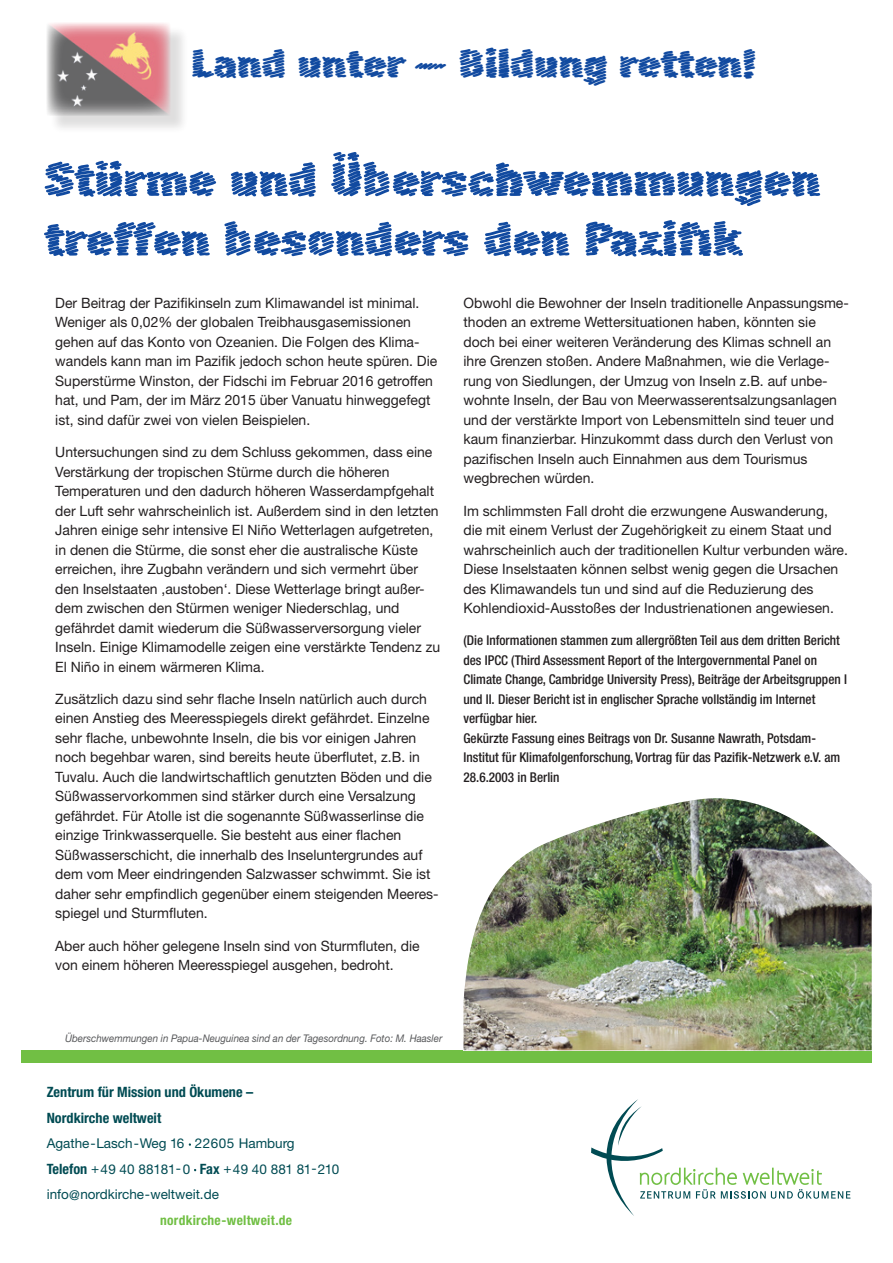
<style>
.page{position:relative;width:893px;height:1263px;background:#fff}
.page>*{position:absolute;margin:0;border:0;box-sizing:border-box;transform-origin:0 0}
.t1{font:700 46.5px/59.6px "Scribble Scrawl OT";color:#114aa0;scale:1.2 1}
.t2{font:700 39px "Scribble Scrawl OT";color:#114aa0;scale:1.2 1}
.t3{font:14.25px/19.5px "Helvetica Neue LT Pro";color:#231f20}
.t4{font:700 condensed 14.25px/25.5px "Helvetica Neue LT Pro";color:#004b53}
.t5{font:500 condensed 13.5px/19.5px "Helvetica Neue LT Pro";color:#231f20}
.t6{font:13.5px/25.5px "Helvetica Neue LT Pro";color:#004b53}
.t7{font:700 condensed 13.5px "Helvetica Neue LT Pro";letter-spacing:.02em;color:#71bf44}
.t8{font:italic 10.5px "Helvetica Neue LT Pro";color:#57585a;scale:.93 1}
.s1{font-weight:700;font-stretch:condensed;font-size:14.25px}
</style>
<div class="page">
<div style="left:21px;top:1050px;width:851px;height:13px;background:#71bf44"></div>
<svg style="left:591px;top:1099px;width:259px;height:117px"></svg>
<img style="left:463px;top:798px;width:409px;height:252px">
<div style="left:49px;top:25px;width:140px;height:109px;background:#231f20;opacity:.25"></div>
<img style="left:47px;top:23px;width:123px;height:92px">
<h2 class="t2" style="left:191px;top:36px;width:474px">Land unter – Bildung retten!</h2>
<h1 class="t1" style="left:45px;top:148px;width:648px">Stürme und Überschwemmungen treffen besonders den Pazifik</h1>
<p class="t3" style="left:55px;top:293px;width:384px">Der Beitrag der Pazifikinseln zum Klimawandel ist minimal.<br>Weniger als 0,02% der globalen Treibhausgasemissionen gehen auf das Konto von Ozeanien. Die Folgen des Klima&shy;wandels kann man im Pazifik jedoch schon heute spüren. Die Superstürme Winston, der Fidschi im Februar 2016 getroffen hat, und Pam, der im März 2015 über Vanuatu hinweggefegt ist, sind dafür zwei von vielen Beispielen.</p>
<p class="t3" style="left:55px;top:442px;width:386px">Untersuchungen sind zu dem Schluss gekommen, dass eine Verstärkung der tropischen Stürme durch die höheren Temperaturen und den dadurch höheren Wasserdampfgehalt der Luft sehr wahrscheinlich ist. Außerdem sind in den letzten Jahren einige sehr intensive El Niño Wetterlagen aufgetreten, in denen die Stürme, die sonst eher die australische Küste erreichen, ihre Zugbahn verändern und sich vermehrt über den Inselstaaten ‚austoben‘. Diese Wetterlage bringt außer&shy;dem zwischen den Stürmen weniger Niederschlag, und gefährdet damit wiederum die Süßwasserversorgung vieler Inseln. Einige Klimamodelle zeigen eine verstärkte Tendenz zu El Niño in einem wärmeren Klima.</p>
<p class="t3" style="left:55px;top:689px;width:385px">Zusätzlich dazu sind sehr flache Inseln natürlich auch durch einen Anstieg des Meeresspiegels direkt gefährdet. Einzelne sehr flache, unbewohnte Inseln, die bis vor einigen Jahren noch begehbar waren, sind bereits heute überflutet, z.B. in Tuvalu. Auch die landwirtschaftlich genutzten Böden und die Süßwasservorkommen sind stärker durch eine Versalzung gefährdet. Für Atolle ist die sogenannte Süßwasserlinse die einzige Trinkwasserquelle. Sie besteht aus einer flachen Süßwasserschicht, die innerhalb des Inseluntergrundes auf dem vom Meer eindringenden Salzwasser schwimmt. Sie ist daher sehr empfindlich gegenüber einem steigenden Meeres&shy;spiegel und Sturmfluten.</p>
<p class="t3" style="left:55px;top:935px;width:366px">Aber auch höher gelegene Inseln sind von Sturmfluten, die von einem höheren Meeresspiegel ausgehen, bedroht.</p>
<p class="t3" style="left:463px;top:293px;width:387px">Obwohl die Bewohner der Inseln traditionelle Anpassungsme&shy;thoden an extreme Wettersituationen haben, könnten sie doch bei einer weiteren Veränderung des Klimas schnell an ihre Grenzen stoßen. Andere Maßnahmen, wie die Verlage&shy;rung von Siedlungen, der Umzug von Inseln z.B. auf unbe&shy;wohnte Inseln, der Bau von Meerwasserentsalzungsanlagen und der verstärkte Import von Lebensmitteln sind teuer und kaum finanzierbar. Hinzukommt dass durch den Verlust von pazifischen Inseln auch Einnahmen aus dem Tourismus wegbrechen würden.</p>
<p class="t3" style="left:463px;top:500px;width:386px">Im schlimmsten Fall droht die erzwungene Auswanderung, die mit einem Verlust der Zugehörigkeit zu einem Staat und wahrscheinlich auch der traditionellen Kultur verbunden wäre.<br>Diese Inselstaaten können selbst wenig gegen die Ursachen des Klimawandels tun und sind auf die Reduzierung des Kohlendioxid-Ausstoßes der Industrienationen angewiesen.</p>
<p class="t5" style="left:463px;top:631px;width:385px">(Die Informationen stammen zum allergrößten Teil aus dem dritten Bericht des IPCC (Third Assessment Report of the Intergovernmental Panel on Climate Change, Cambridge University Press), Beiträge der Arbeitsgruppen I und II. Dieser Bericht ist in englischer Sprache vollständig im Internet verfügbar hier.<br>Gekürzte Fassung eines Beitrags von Dr. Susanne Nawrath, Potsdam-Institut für Klimafolgenforschung, Vortrag für das Pazifik-Netzwerk e.V. am 28.6.2003 in Berlin</p>
<p class="t8" style="left:65px;top:1032px;width:407px">Überschwemmungen in Papua-Neuguinea sind an der Tagesordnung. Foto: M. Haasler</p>
<p class="t4" style="left:47px;top:1079px;width:208px">Zentrum für Mission und Ökumene –<br>Nordkirche weltweit</p>
<p class="t6" style="left:47px;top:1130px;width:294px">Agathe-Lasch-Weg 16 22605 Hamburg<br><span class="s1">Telefon</span> +49 40 88181-0 <span class="s1">Fax</span> +49 40 881 81-210 info@nordkirche-weltweit.de</p>
<p class="t7" style="left:160px;top:1212px;width:133px">nordkirche-weltweit.de</p>
</div>
